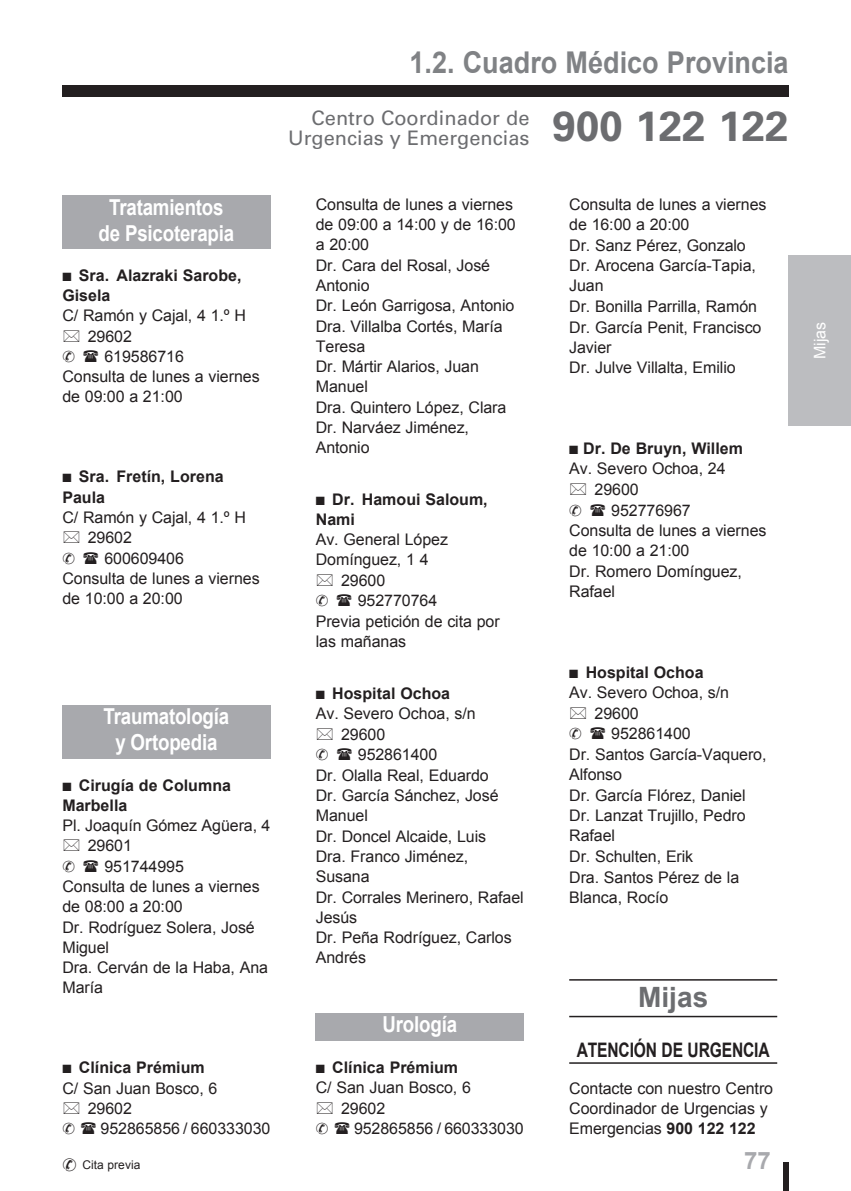
<style>
.page{position:relative;width:851px;height:1191px;background:#fff}
.page>*{position:absolute;margin:0;border:0;box-sizing:border-box;transform-origin:0 0}
.t1{font:700 30px "Arial";color:#808285;scale:.9 1}
.t2{font:700 28px "Arial";color:#6c6d70}
.t3{font:700 24px "Arial";color:#a8a9ad}
.t4{font:700 22px/26px "Arial";letter-spacing:-.01em;color:#fff;text-align:center;scale:.85 1}
.t5{font:20px/20px "Univers LT Std";color:#6c6d70}
.t6{font:700 20px "Arial";letter-spacing:-.01em;color:#231f20;scale:.78 1}
.t7{font:16px/20.2px "Arial";letter-spacing:-.005em;color:#231f20}
.t8{font:700 16px/20px "Arial";color:#231f20}
.t9{font:16px "Arial";color:#fff}
.t10{font:12px "Arial";color:#231f20}
.s1{font-weight:700}
</style>
<div class="page">
<div style="left:62px;top:85px;width:726px;height:11px;background:#231f20"></div>
<div style="left:782px;top:1162px;width:6px;height:29px;background:#231f20"></div>
<div style="left:788px;top:255px;width:62px;height:170px;background:#bcbdc0"></div>
<div style="left:62px;top:195px;width:208px;height:53px;background:#a8a9ad"></div>
<div style="left:62px;top:705px;width:208px;height:53px;background:#a8a9ad"></div>
<div style="left:316px;top:1013px;width:207px;height:27px;background:#a8a9ad"></div>
<hr style="left:569px;top:979px;width:208px;height:1px;background:#231f20">
<hr style="left:569px;top:1015px;width:208px;height:2px;background:#231f20">
<hr style="left:569px;top:1062px;width:208px;height:1px;background:#231f20">
<h3 class="t4" style="left:98px;top:194px;width:161px">Tratamientos de Psicoterapia</h3>
<p class="t8" style="left:62px;top:266px;width:180px">■ Sra. Alazraki Sarobe,<br>Gisela</p>
<p class="t7" style="left:88px;top:305px;width:160px;text-indent:-25px">C/ Ramón y Cajal, 4 1.º H<br>29602</p>
<p class="t7" style="left:62px;top:346px;width:199px;text-indent:42px">619586716<br>Consulta de lunes a viernes de 09:00 a 21:00</p>
<p class="t8" style="left:62px;top:467px;width:163px">■ Sra. Fretín, Lorena<br>Paula</p>
<p class="t7" style="left:88px;top:507px;width:160px;text-indent:-25px">C/ Ramón y Cajal, 4 1.º H<br>29602</p>
<p class="t7" style="left:62px;top:548px;width:199px;text-indent:42px">600609406<br>Consulta de lunes a viernes de 10:00 a 20:00</p>
<h3 class="t4" style="left:104px;top:704px;width:149px">Traumatología y Ortopedia</h3>
<p class="t8" style="left:62px;top:775px;width:170px">■ Cirugía de Columna<br>Marbella</p>
<p class="t7" style="left:88px;top:815px;width:184px;text-indent:-25px">Pl. Joaquín Gómez Agüera, 4<br>29601</p>
<p class="t7" style="left:62px;top:856px;width:207px;text-indent:42px">951744995<br>Consulta de lunes a viernes de 08:00 a 20:00<br>Dr. Rodríguez Solera, José<br>Miguel<br>Dra. Cerván de la Haba, Ana<br>María</p>
<p class="t8" style="left:62px;top:1058px;width:144px">■ Clínica Prémium</p>
<p class="t7" style="left:62px;top:1078px;width:157px">C/ San Juan Bosco, 6</p>
<p class="t7" style="left:88px;top:1098px;width:46px">29602</p>
<p class="t7" style="left:101px;top:1118px;width:171px">952865856 / 660333030</p>
<p class="t10" style="left:62px;top:1156px;width:79px">✆ Cita previa</p>
<h1 class="t1" style="left:409px;top:43px;width:422px">1.2. Cuadro Médico Provincia</h1>
<p class="t5" style="left:288px;top:109px;width:502px;text-indent:23px">Centro Coordinador de<br>Urgencias y Emergencias <sup>900</sup> <sup>122</sup> <sup>122</sup></p>
<p class="t7" style="left:316px;top:195px;width:201px">Consulta de lunes a viernes de 09:00 a 14:00 y de 16:00 a 20:00<br>Dr. Cara del Rosal, José<br>Antonio<br>Dr. León Garrigosa, Antonio<br>Dra. Villalba Cortés, María<br>Teresa<br>Dr. Mártir Alarios, Juan<br>Manuel<br>Dra. Quintero López, Clara<br>Dr. Narváez Jiménez,<br>Antonio</p>
<p class="t8" style="left:316px;top:490px;width:173px">■ Dr. Hamoui Saloum,<br>Nami</p>
<p class="t7" style="left:316px;top:530px;width:134px">Av. General López</p>
<p class="t7" style="left:316px;top:550px;width:114px">Domínguez, 1 4</p>
<p class="t7" style="left:341px;top:570px;width:46px">29600</p>
<p class="t7" style="left:316px;top:591px;width:185px;text-indent:42px">952770764<br>Previa petición de cita por las mañanas</p>
<p class="t8" style="left:316px;top:683px;width:136px">■ Hospital Ochoa</p>
<p class="t7" style="left:316px;top:703px;width:161px">Av. Severo Ochoa, s/n</p>
<p class="t7" style="left:341px;top:724px;width:46px">29600</p>
<p class="t7" style="left:316px;top:744px;width:209px;text-indent:42px">952861400<br>Dr. Olalla Real, Eduardo<br>Dr. García Sánchez, José<br>Manuel<br>Dr. Doncel Alcaide, Luis<br>Dra. Franco Jiménez,<br>Susana<br>Dr. Corrales Merinero, Rafael<br>Jesús<br>Dr. Peña Rodríguez, Carlos<br>Andrés</p>
<h3 class="t4" style="left:382px;top:1012px;width:89px">Urología</h3>
<p class="t8" style="left:316px;top:1057px;width:144px">■ Clínica Prémium</p>
<p class="t7" style="left:316px;top:1077px;width:157px">C/ San Juan Bosco, 6</p>
<p class="t7" style="left:341px;top:1098px;width:46px">29602</p>
<p class="t7" style="left:354px;top:1118px;width:171px">952865856 / 660333030</p>
<p class="t7" style="left:569px;top:194px;width:199px">Consulta de lunes a viernes de 16:00 a 20:00<br>Dr. Sanz Pérez, Gonzalo<br>Dr. Arocena García-Tapia,<br>Juan<br>Dr. Bonilla Parrilla, Ramón<br>Dr. García Penit, Francisco<br>Javier<br>Dr. Julve Villalta, Emilio</p>
<p class="t8" style="left:569px;top:439px;width:175px">■ Dr. De Bruyn, Willem</p>
<p class="t7" style="left:569px;top:459px;width:158px">Av. Severo Ochoa, 24</p>
<p class="t7" style="left:594px;top:479px;width:46px">29600</p>
<p class="t7" style="left:569px;top:500px;width:199px;text-indent:42px">952776967<br>Consulta de lunes a viernes de 10:00 a 21:00<br>Dr. Romero Domínguez,<br>Rafael</p>
<p class="t8" style="left:569px;top:662px;width:136px">■ Hospital Ochoa</p>
<p class="t7" style="left:569px;top:682px;width:161px">Av. Severo Ochoa, s/n</p>
<p class="t7" style="left:594px;top:703px;width:46px">29600</p>
<p class="t7" style="left:569px;top:723px;width:199px;text-indent:42px">952861400<br>Dr. Santos García-Vaquero,<br>Alfonso<br>Dr. García Flórez, Daniel<br>Dr. Lanzat Trujillo, Pedro<br>Rafael<br>Dr. Schulten, Erik<br>Dra. Santos Pérez de la<br>Blanca, Rocío</p>
<h2 class="t2" style="left:638px;top:979px;width:72px">Mijas</h2>
<p class="t6" style="left:576px;top:1036px;width:249px">ATENCIÓN DE URGENCIA</p>
<p class="t7" style="left:569px;top:1078px;width:205px">Contacte con nuestro Centro<br>Coordinador de Urgencias y<br>Emergencias <span class="s1">900 122 122</span></p>
<h3 class="t3" style="left:744px;top:1144px;width:28px">77</h3>
<p class="t9" style="left:809px;top:359px;width:39px;rotate:-90deg">Mijas</p>
</div>
